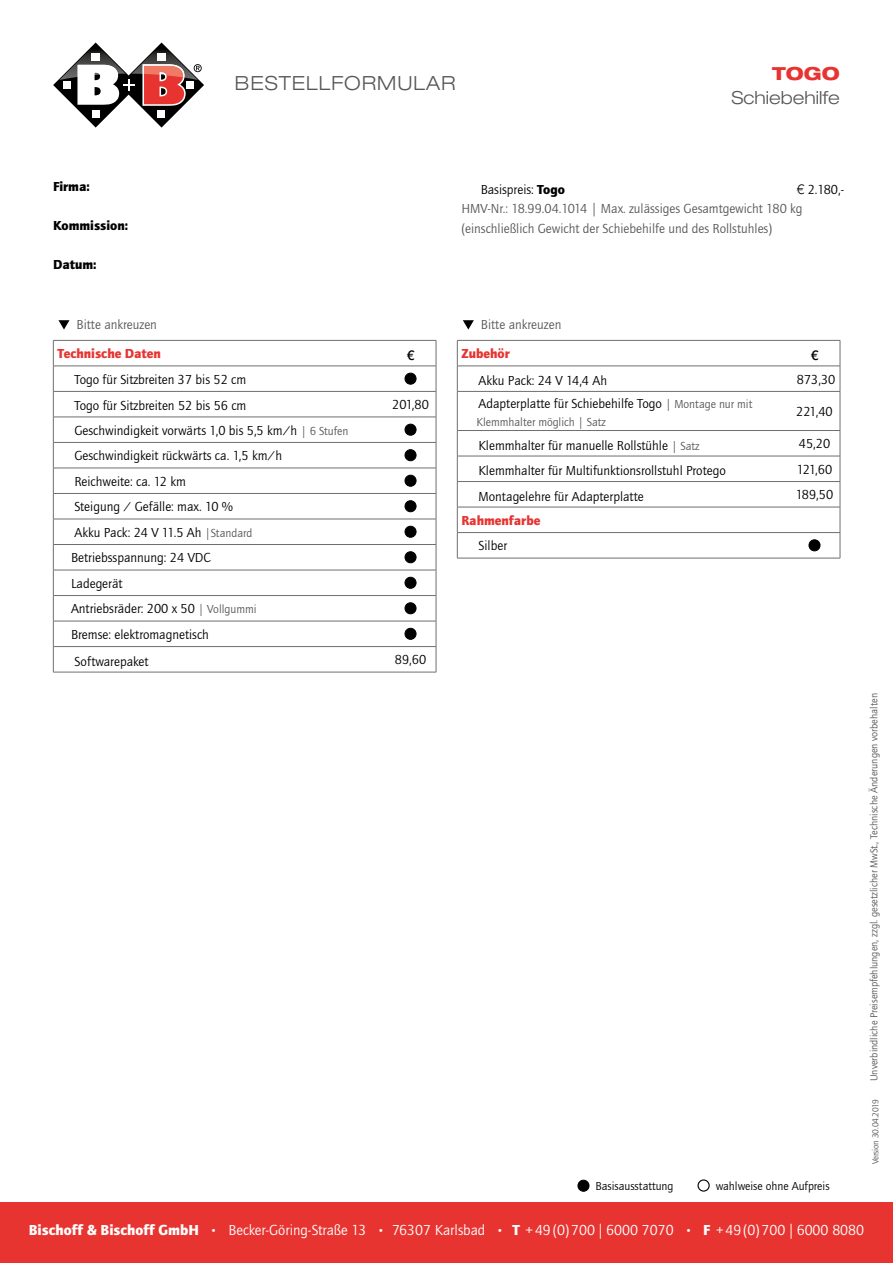
<style>
.page{position:relative;width:893px;height:1263px;background:#fff}
.page>*{position:absolute;margin:0;border:0;box-sizing:border-box;transform-origin:0 0}
.t1{font:300 expanded 19.5px "Helvetica Neue";letter-spacing:.05em;color:#575756}
.t2{font:300 expanded 18px "Helvetica Neue";color:#575756}
.t3{font:800 expanded 18px "Helvetica Neue";color:#e73431}
.t4{font:15px "Quay Sans";color:#fff}
.t5{font:13.5px/25.7px "Quay Sans";color:#000}
.t6{font:13.5px/19.5px "Quay Sans";color:#575756}
.t7{font:900 13.5px "Quay Sans";color:#e73431}
.t8{font:900 13.5px "Quay Sans";color:#000}
.t9{font:500 13.5px "Helvetica Neue";color:#000}
.t10{font:12px "Quay Sans";color:#000}
.t11{font:12px "Quay Sans";color:#575756}
.t12{font:10.5px "Quay Sans";color:#575756}
.t13{font:9px "Quay Sans";letter-spacing:-.02em;color:#575756}
.s1{font-weight:900}
.s2{font-family:"Helvetica Neue";font-weight:300;color:#000}
.s3{color:#000}
.s4{font-size:12px;color:#575756}
.s5{font-size:10.5px}
</style>
<div class="page">
<svg style="left:53px;top:43px;width:151px;height:85px"></svg>
<svg style="left:58px;top:320px;width:12px;height:10px"></svg>
<svg style="left:463px;top:320px;width:11px;height:10px"></svg>
<div style="left:0;top:1202px;width:893px;height:61px;background:#e73431"></div>
<div style="left:578px;top:1180px;width:11px;height:11px;background:#000;border-radius:50%"></div>
<div style="left:578px;top:1180px;width:11px;height:11px;border:1px solid #000;border-radius:50%"></div>
<div style="left:697px;top:1179px;width:13px;height:12px;border:1px solid #000;border-radius:50%"></div>
<hr style="left:53px;top:340px;width:332px;height:1px;background:#706f6f">
<hr style="left:385px;top:340px;width:51px;height:1px;background:#706f6f">
<hr style="left:53px;top:366px;width:332px;height:1px;background:#706f6f">
<hr style="left:385px;top:366px;width:51px;height:1px;background:#706f6f">
<hr style="left:53px;top:391px;width:332px;height:1px;background:#706f6f">
<hr style="left:385px;top:391px;width:51px;height:1px;background:#706f6f">
<hr style="left:53px;top:417px;width:332px;height:1px;background:#706f6f">
<hr style="left:385px;top:417px;width:51px;height:1px;background:#706f6f">
<hr style="left:53px;top:442px;width:332px;height:1px;background:#706f6f">
<hr style="left:385px;top:442px;width:51px;height:1px;background:#706f6f">
<hr style="left:53px;top:468px;width:332px;height:1px;background:#706f6f">
<hr style="left:385px;top:468px;width:51px;height:1px;background:#706f6f">
<hr style="left:53px;top:493px;width:332px;height:1px;background:#706f6f">
<hr style="left:385px;top:493px;width:51px;height:1px;background:#706f6f">
<hr style="left:53px;top:519px;width:332px;height:1px;background:#706f6f">
<hr style="left:385px;top:519px;width:51px;height:1px;background:#706f6f">
<hr style="left:53px;top:544px;width:332px;height:1px;background:#706f6f">
<hr style="left:385px;top:544px;width:51px;height:1px;background:#706f6f">
<hr style="left:53px;top:570px;width:332px;height:1px;background:#706f6f">
<hr style="left:385px;top:570px;width:51px;height:1px;background:#706f6f">
<hr style="left:53px;top:595px;width:332px;height:1px;background:#706f6f">
<hr style="left:385px;top:595px;width:51px;height:1px;background:#706f6f">
<hr style="left:53px;top:621px;width:332px;height:1px;background:#706f6f">
<hr style="left:385px;top:621px;width:51px;height:1px;background:#706f6f">
<svg style="left:53px;top:341px;width:1px;height:331px"></svg>
<svg style="left:436px;top:341px;width:1px;height:331px"></svg>
<hr style="left:53px;top:646px;width:332px;height:1px;background:#706f6f">
<hr style="left:385px;top:646px;width:51px;height:1px;background:#706f6f">
<hr style="left:53px;top:672px;width:332px;height:1px;background:#706f6f">
<hr style="left:385px;top:672px;width:51px;height:1px;background:#706f6f">
<div style="left:405px;top:373px;width:11px;height:11px;background:#000;border-radius:50%"></div>
<div style="left:405px;top:373px;width:11px;height:12px;border:1px solid #000;border-radius:50%"></div>
<div style="left:405px;top:424px;width:11px;height:11px;background:#000;border-radius:50%"></div>
<div style="left:405px;top:424px;width:11px;height:12px;border:1px solid #000;border-radius:50%"></div>
<div style="left:405px;top:450px;width:11px;height:11px;background:#000;border-radius:50%"></div>
<div style="left:405px;top:449px;width:11px;height:12px;border:1px solid #000;border-radius:50%"></div>
<div style="left:405px;top:475px;width:11px;height:11px;background:#000;border-radius:50%"></div>
<div style="left:405px;top:475px;width:11px;height:12px;border:1px solid #000;border-radius:50%"></div>
<div style="left:405px;top:501px;width:11px;height:11px;background:#000;border-radius:50%"></div>
<div style="left:405px;top:500px;width:11px;height:12px;border:1px solid #000;border-radius:50%"></div>
<div style="left:405px;top:526px;width:11px;height:11px;background:#000;border-radius:50%"></div>
<div style="left:405px;top:526px;width:11px;height:12px;border:1px solid #000;border-radius:50%"></div>
<div style="left:405px;top:552px;width:11px;height:11px;background:#000;border-radius:50%"></div>
<div style="left:405px;top:551px;width:11px;height:12px;border:1px solid #000;border-radius:50%"></div>
<div style="left:405px;top:577px;width:11px;height:11px;background:#000;border-radius:50%"></div>
<div style="left:405px;top:577px;width:11px;height:12px;border:1px solid #000;border-radius:50%"></div>
<div style="left:405px;top:603px;width:11px;height:11px;background:#000;border-radius:50%"></div>
<div style="left:405px;top:602px;width:11px;height:12px;border:1px solid #000;border-radius:50%"></div>
<div style="left:405px;top:628px;width:11px;height:11px;background:#000;border-radius:50%"></div>
<div style="left:405px;top:628px;width:11px;height:12px;border:1px solid #000;border-radius:50%"></div>
<hr style="left:457px;top:340px;width:332px;height:1px;background:#706f6f">
<hr style="left:789px;top:340px;width:51px;height:1px;background:#706f6f">
<hr style="left:457px;top:366px;width:332px;height:1px;background:#706f6f">
<svg style="left:457px;top:341px;width:1px;height:50px"></svg>
<hr style="left:789px;top:366px;width:51px;height:1px;background:#706f6f">
<svg style="left:840px;top:341px;width:1px;height:50px"></svg>
<hr style="left:457px;top:391px;width:332px;height:1px;background:#706f6f">
<hr style="left:457px;top:392px;width:1px;height:38px;background:#706f6f">
<hr style="left:789px;top:391px;width:51px;height:1px;background:#706f6f">
<hr style="left:840px;top:392px;width:1px;height:38px;background:#706f6f">
<hr style="left:457px;top:430px;width:332px;height:1px;background:#706f6f">
<hr style="left:789px;top:430px;width:51px;height:1px;background:#706f6f">
<hr style="left:457px;top:456px;width:332px;height:1px;background:#706f6f">
<hr style="left:789px;top:456px;width:51px;height:1px;background:#706f6f">
<hr style="left:457px;top:481px;width:332px;height:1px;background:#706f6f">
<hr style="left:789px;top:481px;width:51px;height:1px;background:#706f6f">
<hr style="left:457px;top:507px;width:332px;height:1px;background:#706f6f">
<hr style="left:789px;top:507px;width:51px;height:1px;background:#706f6f">
<hr style="left:457px;top:532px;width:332px;height:1px;background:#706f6f">
<svg style="left:457px;top:431px;width:1px;height:127px"></svg>
<hr style="left:789px;top:532px;width:51px;height:1px;background:#706f6f">
<svg style="left:840px;top:431px;width:1px;height:127px"></svg>
<hr style="left:457px;top:558px;width:332px;height:1px;background:#706f6f">
<hr style="left:789px;top:558px;width:51px;height:1px;background:#706f6f">
<div style="left:809px;top:540px;width:11px;height:11px;background:#000;border-radius:50%"></div>
<div style="left:809px;top:539px;width:11px;height:12px;border:1px solid #000;border-radius:50%"></div>
<p class="t8" style="left:53px;top:178px;width:38px">Firma:</p>
<p class="t8" style="left:53px;top:217px;width:77px">Kommission:</p>
<p class="t8" style="left:53px;top:256px;width:45px">Datum:</p>
<h1 class="t1" style="left:235px;top:71px;width:222px">BESTELLFORMULAR</h1>
<h2 class="t3" style="left:772px;top:62px;width:69px">TOGO</h2>
<h2 class="t2" style="left:731px;top:87px;width:110px">Schiebehilfe</h2>
<p class="t5" style="left:481px;top:177px;width:86px">Basispreis: <span class="s1">Togo</span></p>
<p class="t6" style="left:461px;top:180px;width:384px;text-indent:335px"><span class="s2">€</span> <span class="s3">2.180,-<br></span>HMV-Nr.: 18.99.04.1014 | Max. zulässiges Gesamtgewicht 180 kg (einschließlich Gewicht der Schiebehilfe und des Rollstuhles)</p>
<p class="t6" style="left:77px;top:315px;width:82px">Bitte ankreuzen</p>
<p class="t6" style="left:481px;top:315px;width:82px">Bitte ankreuzen</p>
<p class="t7" style="left:58px;top:346px;width:105px">Technische Daten</p>
<p class="t9" style="left:407px;top:344px;width:9px">€</p>
<p class="t5" style="left:74px;top:366px;width:173px;line-height:26.7px">Togo für Sitzbreiten 37 bis 52 cm<br>Togo für Sitzbreiten 52 bis 56 cm</p>
<p class="t5" style="left:392px;top:392px;width:38px">201,80</p>
<p class="t5" style="left:71px;top:418px;width:279px">Geschwindigkeit vorwärts 1,0 bis 5,5 km/h <span class="s4">| 6 Stufen<br></span>Geschwindigkeit rückwärts ca. 1,5 km/h<br>Reichweite: ca. 12 km<br>Steigung / Gefälle: max. 10 %<br>Akku Pack: 24 V 11.5 Ah <span class="s4">|Standard<br></span>Betriebsspannung: 24 VDC<br>Ladegerät<br>Antriebsräder: 200 x 50 <span class="s4">| Vollgummi<br></span>Bremse: elektromagnetisch<br>Softwarepaket</p>
<p class="t5" style="left:395px;top:647px;width:33px">89,60</p>
<p class="t7" style="left:462px;top:346px;width:50px">Zubehör</p>
<p class="t9" style="left:811px;top:344px;width:9px">€</p>
<p class="t5" style="left:479px;top:368px;width:130px">Akku Pack: 24 V 14,4 Ah</p>
<p class="t5" style="left:797px;top:367px;width:40px">873,30</p>
<p class="t5" style="left:479px;top:391px;width:275px">Adapterplatte für Schiebehilfe Togo <span class="s4">| Montage nur mit</span></p>
<p class="t11" style="left:477px;top:416px;width:131px">Klemmhalter möglich | Satz</p>
<p class="t5" style="left:796px;top:399px;width:38px">221,40</p>
<p class="t5" style="left:479px;top:432px;width:222px">Klemmhalter für manuelle Rollstühle <span class="s4">| Satz</span></p>
<p class="t5" style="left:799px;top:431px;width:33px">45,20</p>
<p class="t5" style="left:479px;top:458px;width:249px">Klemmhalter für Multifunktionsrollstuhl Protego</p>
<p class="t5" style="left:797px;top:457px;width:37px">121,60</p>
<p class="t5" style="left:479px;top:483px;width:167px">Montagelehre für Adapterplatte</p>
<p class="t5" style="left:796px;top:482px;width:39px">189,50</p>
<p class="t7" style="left:462px;top:512px;width:80px">Rahmenfarbe</p>
<p class="t5" style="left:479px;top:533px;width:30px">Silber</p>
<p class="t10" style="left:595px;top:1179px;width:80px">Basisausstattung</p>
<p class="t10" style="left:716px;top:1179px;width:115px">wahlweise ohne Aufpreis</p>
<p class="t12" style="left:868px;top:1081px;width:389px;rotate:-90deg">Unverbindliche Preisempfehlungen, zzgl. gesetzlicher MwSt., Technische Änderungen vorbehalten</p>
<p class="t13" style="left:871px;top:1164px;width:66px;rotate:-90deg">Version 30.04.2019</p>
<p class="t4" style="left:29px;top:1222px;width:837px"><span class="s1">Bischoff &amp; Bischoff GmbH</span> <span class="s5">•</span> Becker-Göring-Straße 13 <span class="s5">•</span> 76307 Karlsbad <span class="s5">•</span> <span class="s1">T</span> +49(0)700|6000 7070 <span class="s5">•</span> <span class="s1">F</span> +49(0)700|6000 8080</p>
</div>
